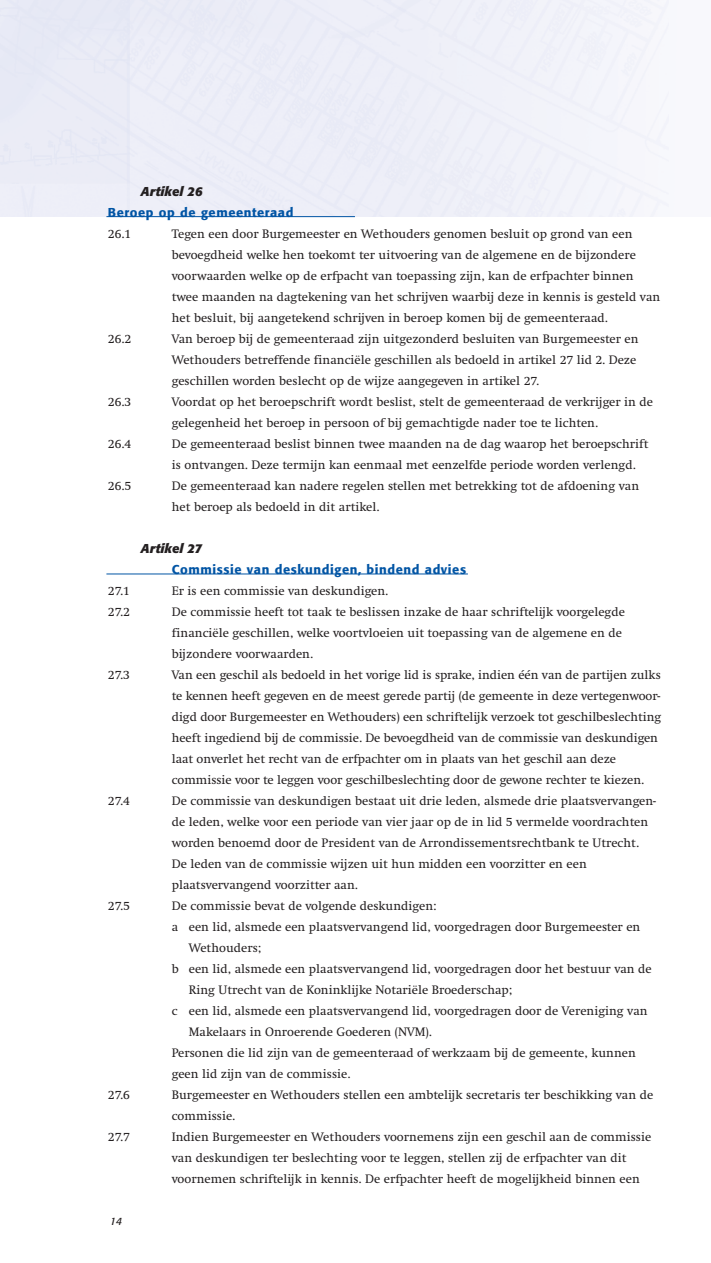
<style>
.page{position:relative;width:711px;height:1263px;background:#fff}
.page>*{position:absolute;margin:0;border:0;box-sizing:border-box;transform-origin:0 0}
.t1{font:12.75px/21px "Swift";color:#231f20}
.t2{font:500 12.75px "Formata";letter-spacing:.045em;color:#0054a4}
.t3{font:italic 700 12.75px "Formata";color:#231f20}
.t4{font:italic 10.5px "Formata";color:#231f20}
</style>
<div class="page">
<hr style="left:106px;top:574px;width:361px;height:1px;background:#0054a4">
<div style="left:0;top:0;width:669px;height:217px;background:#edeef8"></div>
<hr style="left:106px;top:216px;width:248px;height:1px;background:#0054a4">
<p class="t3" style="left:141px;top:186px;width:63px">Artikel 26</p>
<p class="t2" style="left:108px;top:207px;width:187px">Beroep op de gemeenteraad</p>
<p class="t1" style="left:108px;top:224px;width:25px">26.1</p>
<p class="t1" style="left:172px;top:224px;width:489px">Tegen een door Burgemeester en Wethouders genomen besluit op grond van een bevoegdheid welke hen toekomt ter uitvoering van de algemene en de bijzondere voorwaarden welke op de erfpacht van toepassing zijn, kan de erfpachter binnen twee maanden na dagtekening van het schrijven waarbij deze in kennis is gesteld van het besluit, bij aangetekend schrijven in beroep komen bij de gemeenteraad.</p>
<p class="t1" style="left:108px;top:329px;width:25px">26.2</p>
<p class="t1" style="left:172px;top:329px;width:468px">Van beroep bij de gemeenteraad zijn uitgezonderd besluiten van Burgemeester en<br>Wethouders betreffende financiële geschillen als bedoeld in artikel 27 lid 2. Deze geschillen worden beslecht op de wijze aangegeven in artikel 27.</p>
<p class="t1" style="left:108px;top:392px;width:25px">26.3</p>
<p class="t1" style="left:172px;top:392px;width:482px">Voordat op het beroepschrift wordt beslist, stelt de gemeenteraad de verkrijger in de gelegenheid het beroep in persoon of bij gemachtigde nader toe te lichten.</p>
<p class="t1" style="left:108px;top:434px;width:25px">26.4</p>
<p class="t1" style="left:172px;top:434px;width:478px">De gemeenteraad beslist binnen twee maanden na de dag waarop het beroepschrift is ontvangen. Deze termijn kan eenmaal met eenzelfde periode worden verlengd.</p>
<p class="t1" style="left:108px;top:476px;width:25px">26.5</p>
<p class="t1" style="left:172px;top:476px;width:468px">De gemeenteraad kan nadere regelen stellen met betrekking tot de afdoening van het beroep als bedoeld in dit artikel.</p>
<h6 class="t3" style="left:141px;top:543px;width:62px">Artikel 27</h6>
<p class="t2" style="left:172px;top:564px;width:295px">Commissie van deskundigen, bindend advies</p>
<p class="t1" style="left:108px;top:581px;width:24px">27.1</p>
<p class="t1" style="left:172px;top:581px;width:218px">Er is een commissie van deskundigen.</p>
<p class="t1" style="left:108px;top:602px;width:24px">27.2</p>
<p class="t1" style="left:172px;top:602px;width:454px">De commissie heeft tot taak te beslissen inzake de haar schriftelijk voorgelegde financiële geschillen, welke voortvloeien uit toepassing van de algemene en de bijzondere voorwaarden.</p>
<p class="t1" style="left:108px;top:665px;width:24px">27.3</p>
<p class="t1" style="left:172px;top:665px;width:490px">Van een geschil als bedoeld in het vorige lid is sprake, indien één van de partijen zulks te kennen heeft gegeven en de meest gerede partij (de gemeente in deze vertegenwoor&shy;digd door Burgemeester en Wethouders) een schriftelijk verzoek tot geschilbeslechting heeft ingediend bij de commissie. De bevoegdheid van de commissie van deskundigen laat onverlet het recht van de erfpachter om in plaats van het geschil aan deze commissie voor te leggen voor geschilbeslechting door de gewone rechter te kiezen.</p>
<p class="t1" style="left:108px;top:791px;width:24px">27.4</p>
<p class="t1" style="left:172px;top:791px;width:485px">De commissie van deskundigen bestaat uit drie leden, alsmede drie plaatsvervangen&shy;de leden, welke voor een periode van vier jaar op de in lid 5 vermelde voordrachten worden benoemd door de President van de Arrondissementsrechtbank te Utrecht.<br>De leden van de commissie wijzen uit hun midden een voorzitter en een plaatsvervangend voorzitter aan.</p>
<p class="t1" style="left:108px;top:896px;width:24px">27.5</p>
<p class="t1" style="left:172px;top:896px;width:266px">De commissie bevat de volgende deskundigen:</p>
<p class="t1" style="left:172px;top:917px;width:470px">a een lid, alsmede een plaatsvervangend lid, voorgedragen door Burgemeester en</p>
<p class="t1" style="left:189px;top:938px;width:74px">Wethouders;</p>
<p class="t1" style="left:172px;top:959px;width:481px">b een lid, alsmede een plaatsvervangend lid, voorgedragen door het bestuur van de</p>
<p class="t1" style="left:189px;top:980px;width:325px">Ring Utrecht van de Koninklijke Notariële Broederschap;</p>
<p class="t1" style="left:172px;top:1001px;width:477px">c een lid, alsmede een plaatsvervangend lid, voorgedragen door de Vereniging van</p>
<p class="t1" style="left:172px;top:1022px;width:465px;text-indent:17px">Makelaars in Onroerende Goederen (NVM).<br>Personen die lid zijn van de gemeenteraad of werkzaam bij de gemeente, kunnen geen lid zijn van de commissie.</p>
<p class="t1" style="left:108px;top:1085px;width:24px">27.6</p>
<p class="t1" style="left:172px;top:1085px;width:482px">Burgemeester en Wethouders stellen een ambtelijk secretaris ter beschikking van de commissie.</p>
<p class="t1" style="left:108px;top:1127px;width:24px">27.7</p>
<p class="t1" style="left:172px;top:1127px;width:480px">Indien Burgemeester en Wethouders voornemens zijn een geschil aan de commissie van deskundigen ter beslechting voor te leggen, stellen zij de erfpachter van dit voornemen schriftelijk in kennis. De erfpachter heeft de mogelijkheid binnen een</p>
<p class="t4" style="left:110px;top:1216px;width:14px">14</p>
</div>
